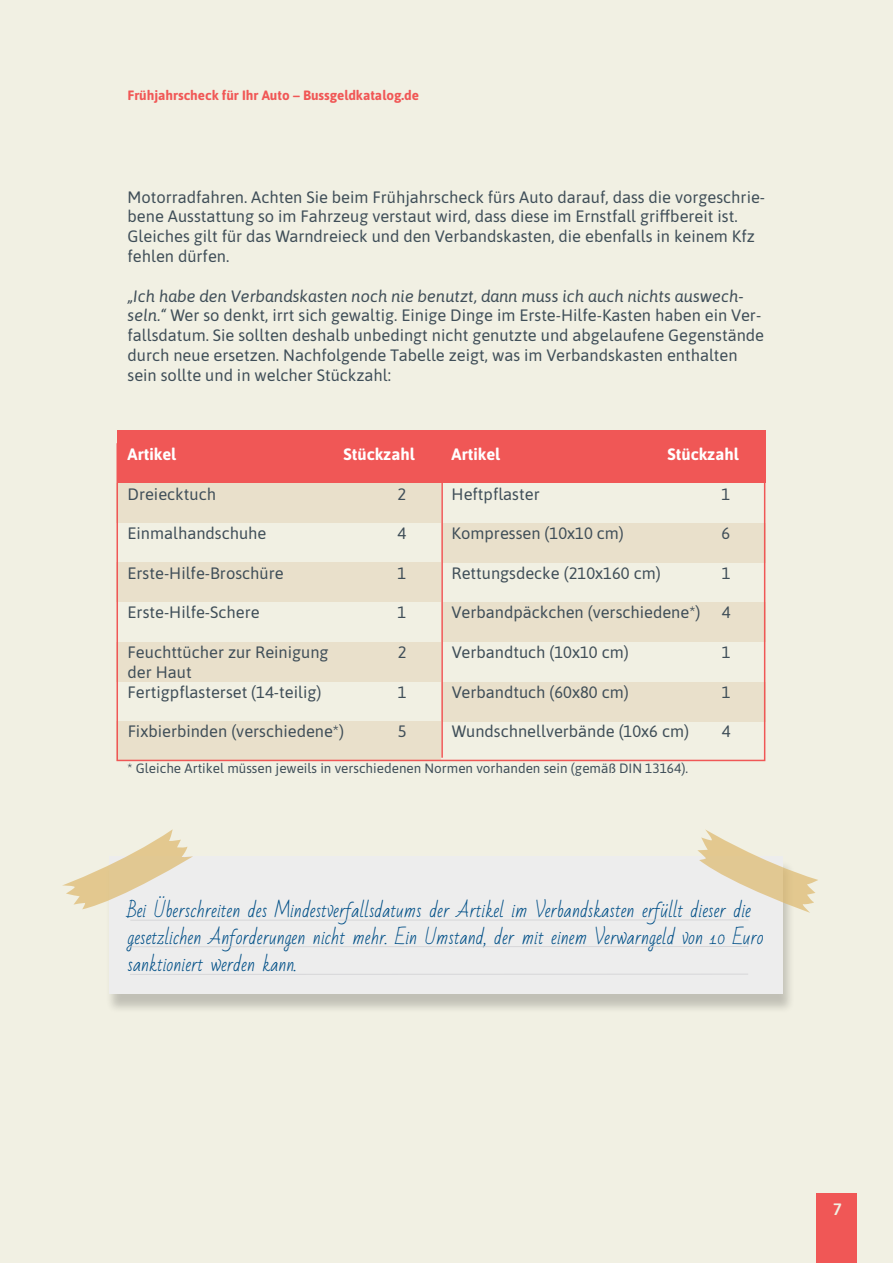
<style>
.page{position:relative;width:893px;height:1263px;background:#f1f0e3}
.page>*{position:absolute;margin:0;border:0;box-sizing:border-box;transform-origin:0 0}
.t1{font:18px/27px "Bad Script";color:#004f87}
.t2{font:16.5px/19.8px "Asap";color:#3f4e58}
.t3{font:700 16.5px "Asap";color:#fff}
.t4{font:600 16.5px "Asap";color:#f1f0e3}
.t5{font:13.5px "Asap";color:#3f4e58}
.t6{font:700 13.5px "Asap";color:#f05756}
.s1{font-style:italic}
</style>
<div class="page">
<div style="left:816px;top:1193px;width:41px;height:70px;background:#f05756"></div>
<div style="left:117px;top:642px;width:324px;height:40px;background:#e9e0cb"></div>
<div style="left:443px;top:602px;width:322px;height:40px;background:#e9e0cb"></div>
<div style="left:117px;top:562px;width:324px;height:40px;background:#e9e0cb"></div>
<div style="left:443px;top:523px;width:322px;height:39px;background:#e9e0cb"></div>
<div style="left:117px;top:483px;width:324px;height:40px;background:#e9e0cb"></div>
<div style="left:117px;top:431px;width:329px;height:52px;background:#f05756"></div>
<div style="left:441px;top:431px;width:324px;height:52px;background:#f05756"></div>
<div style="left:442px;top:682px;width:323px;height:39px;background:#e9e0cb"></div>
<div style="left:117px;top:721px;width:324px;height:40px;background:#e9e0cb"></div>
<div style="left:117px;top:443px;width:648px;height:318px;border:2px solid #f05756"></div>
<hr style="left:441px;top:447px;width:2px;height:311px;background:#f05756">
<div style="left:105px;top:860px;width:690px;height:154px;background:#000;opacity:.2"></div>
<div style="left:110px;top:856px;width:673px;height:138px;background:#ededed"></div>
<svg style="left:697px;top:829px;width:121px;height:84px"></svg>
<svg style="left:62px;top:829px;width:131px;height:80px"></svg>
<hr style="left:130px;top:919px;width:618px;height:2px;background:#cccccf">
<hr style="left:130px;top:946px;width:618px;height:1px;background:#cccccf">
<hr style="left:130px;top:974px;width:618px;height:1px;background:#cccccf">
<p class="t6" style="left:128px;top:86px;width:293px">Frühjahrscheck für Ihr Auto – Bussgeldkatalog.de</p>
<p class="t2" style="left:128px;top:186px;width:639px">Motorradfahren. Achten Sie beim Frühjahrscheck fürs Auto darauf, dass die vorgeschrie&shy;bene Ausstattung so im Fahrzeug verstaut wird, dass diese im Ernstfall griffbereit ist.<br>Gleiches gilt für das Warndreieck und den Verbandskasten, die ebenfalls in keinem Kfz fehlen dürfen.</p>
<p class="t2" style="left:128px;top:285px;width:638px"><span class="s1">„Ich habe den Verbandskasten noch nie benutzt, dann muss ich auch nichts auswech&shy;seln.“</span> Wer so denkt, irrt sich gewaltig. Einige Dinge im Erste-Hilfe-Kasten haben ein Ver&shy;fallsdatum. Sie sollten deshalb unbedingt nicht genutzte und abgelaufene Gegenstände durch neue ersetzen. Nachfolgende Tabelle zeigt, was im Verbandskasten enthalten sein sollte und in welcher Stückzahl:</p>
<p class="t3" style="left:128px;top:442px;width:50px">Artikel</p>
<p class="t3" style="left:344px;top:442px;width:72px">Stückzahl</p>
<p class="t3" style="left:452px;top:442px;width:50px">Artikel</p>
<p class="t3" style="left:668px;top:442px;width:72px">Stückzahl</p>
<p class="t2" style="left:128px;top:483px;width:90px">Dreiecktuch</p>
<p class="t2" style="left:398px;top:483px;width:10px">2</p>
<p class="t2" style="left:452px;top:483px;width:90px">Heftpflaster</p>
<p class="t2" style="left:722px;top:483px;width:10px">1</p>
<p class="t2" style="left:128px;top:523px;width:140px">Einmalhandschuhe</p>
<p class="t2" style="left:398px;top:523px;width:10px">4</p>
<p class="t2" style="left:452px;top:523px;width:174px">Kompressen (10x10 cm)</p>
<p class="t2" style="left:722px;top:523px;width:10px">6</p>
<p class="t2" style="left:128px;top:562px;width:158px">Erste-Hilfe-Broschüre</p>
<p class="t2" style="left:398px;top:562px;width:10px">1</p>
<p class="t2" style="left:452px;top:562px;width:210px">Rettungsdecke (210x160 cm)</p>
<p class="t2" style="left:722px;top:562px;width:10px">1</p>
<p class="t2" style="left:128px;top:602px;width:133px">Erste-Hilfe-Schere</p>
<p class="t2" style="left:398px;top:602px;width:10px">1</p>
<p class="t2" style="left:452px;top:602px;width:250px">Verbandpäckchen (verschiedene*)</p>
<p class="t2" style="left:722px;top:602px;width:10px">4</p>
<p class="t2" style="left:128px;top:641px;width:202px">Feuchttücher zur Reinigung</p>
<p class="t2" style="left:398px;top:641px;width:10px">2</p>
<p class="t2" style="left:452px;top:641px;width:178px">Verbandtuch (10x10 cm)</p>
<p class="t2" style="left:722px;top:641px;width:10px">1</p>
<p class="t2" style="left:128px;top:661px;width:195px">der Haut<br>Fertigpflasterset (14-teilig)</p>
<p class="t2" style="left:398px;top:681px;width:10px">1</p>
<p class="t2" style="left:452px;top:681px;width:178px">Verbandtuch (60x80 cm)</p>
<p class="t2" style="left:722px;top:681px;width:10px">1</p>
<p class="t2" style="left:128px;top:721px;width:218px">Fixbierbinden (verschiedene*)</p>
<p class="t2" style="left:398px;top:721px;width:10px">5</p>
<p class="t2" style="left:452px;top:721px;width:239px">Wundschnellverbände (10x6 cm)</p>
<p class="t2" style="left:722px;top:721px;width:10px">4</p>
<p class="t5" style="left:128px;top:759px;width:562px">* Gleiche Artikel müssen jeweils in verschiedenen Normen vorhanden sein (gemäß DIN 13164).</p>
<p class="t1" style="left:128px;top:897px;width:638px">Bei Überschreiten des Mindestverfallsdatums der Artikel im Verbandskasten erfüllt dieser die gesetzlichen Anforderungen nicht mehr. Ein Umstand, der mit einem Verwarngeld von 10 Euro sanktioniert werden kann.</p>
<p class="t4" style="left:833px;top:1197px;width:10px">7</p>
</div>
